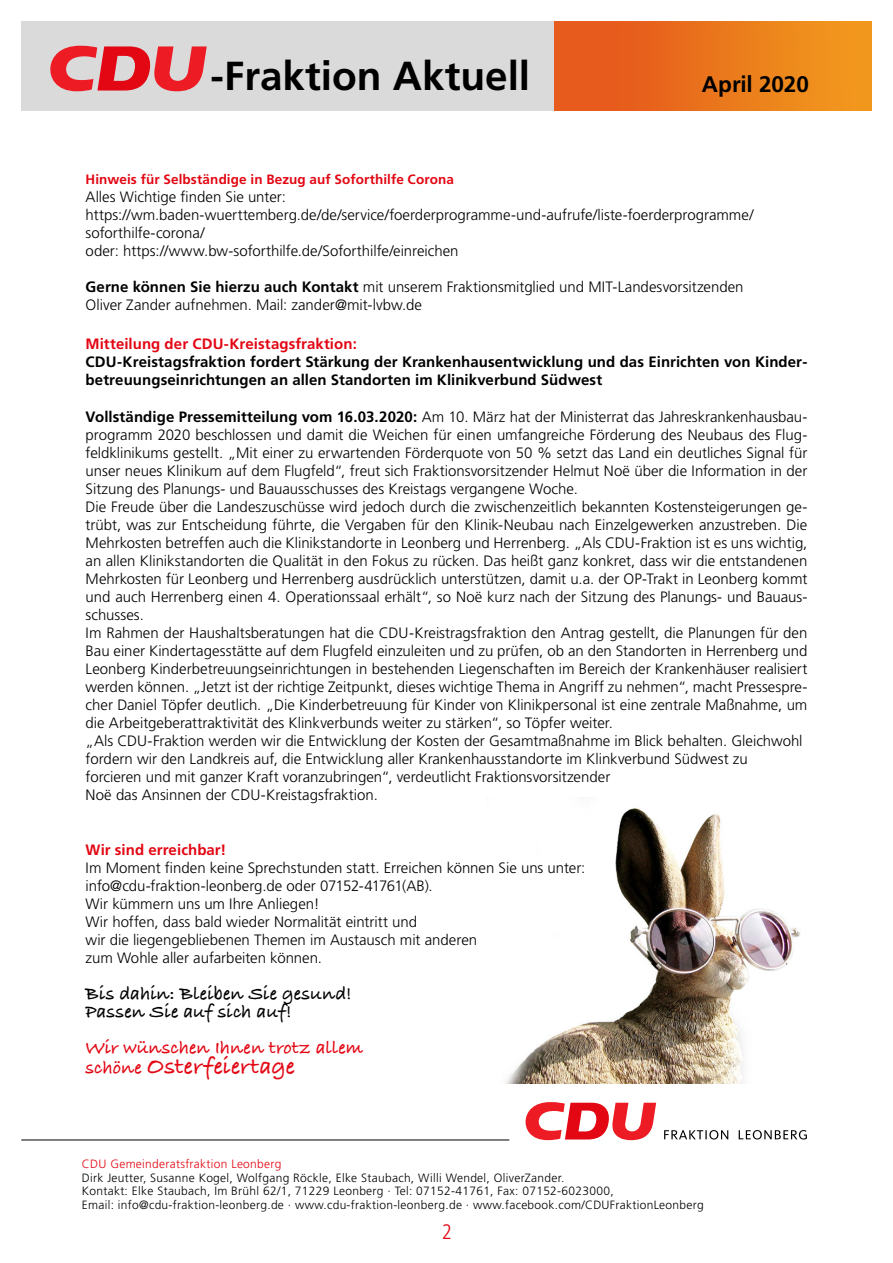
<style>
.page{position:relative;width:893px;height:1263px;background:#fff}
.page>*{position:absolute;margin:0;border:0;box-sizing:border-box;transform-origin:0 0}
.t1{font:700 40.5px "Frutiger LT Std";color:#000}
.t2{font:700 24px "Bradley Hand ITCTT";letter-spacing:.005em;color:#e30613}
.t3{font:700 22.5px "Frutiger LT Std";color:#000}
.t4{font:300 condensed 21px "Frutiger";color:#e30613}
.t5{font:700 19.5px/18px "Bradley Hand ITCTT";color:#000}
.t6{font:700 19.5px "Bradley Hand ITCTT";color:#e30613}
.t7{font:300 15px/18px "Frutiger LT Std";color:#000}
.t8{font:700 15px/18px "Frutiger LT Std";letter-spacing:.005em;color:#000}
.t9{font:700 15px "Frutiger LT Std";letter-spacing:.005em;color:#e30613}
.t10{font:700 13.5px "Frutiger LT Std";letter-spacing:.01em;color:#e30613}
.t11{font:300 12px/13.5px "Frutiger LT Std";letter-spacing:.025em;color:#000}
.t12{font:300 12px "Frutiger LT Std";letter-spacing:.025em;color:#e30613}
.s1{font-weight:700}
.s2{font-size:19.5px}
</style>
<div class="page">
<img style="left:554px;top:21px;width:318px;height:90px">
<div style="left:22px;top:21px;width:532px;height:90px;background:#dadada"></div>
<svg style="left:50px;top:46px;width:157px;height:45px"></svg>
<hr style="left:21px;top:1140px;width:488px;height:1px;background:#000">
<svg style="left:525px;top:1102px;width:131px;height:38px"></svg>
<svg style="left:664px;top:1130px;width:143px;height:9px"></svg>
<img style="left:505px;top:808px;width:296px;height:275px">
<h1 class="t1" style="left:211px;top:52px;width:321px">-Fraktion Aktuell</h1>
<h3 class="t3" style="left:702px;top:71px;width:108px">April 2020</h3>
<p class="t10" style="left:86px;top:172px;width:370px">Hinweis für Selbständige in Bezug auf Soforthilfe Corona</p>
<p class="t7" style="left:86px;top:188px;width:669px">Alles Wichtige finden Sie unter: https://wm.baden-wuerttemberg.de/de/service/foerderprogramme-und-aufrufe/liste-foerderprogramme/ soforthilfe-corona/<br>oder: https://www.bw-soforthilfe.de/Soforthilfe/einreichen</p>
<p class="t7" style="left:86px;top:278px;width:660px"><span class="s1">Gerne können Sie hierzu auch Kontakt</span> mit unserem Fraktionsmitglied und MIT-Landesvorsitzenden<br>Oliver Zander aufnehmen. Mail: zander@mit-lvbw.de</p>
<p class="t9" style="left:86px;top:335px;width:273px">Mitteilung der CDU-Kreistagsfraktion:</p>
<p class="t8" style="left:86px;top:353px;width:723px">CDU-Kreistagsfraktion fordert Stärkung der Krankenhausentwicklung und das Einrichten von Kinder&shy;betreuungseinrichtungen an allen Standorten im Klinikverbund Südwest</p>
<p class="t7" style="left:86px;top:407px;width:723px"><span class="s1">Vollständige Pressemitteilung vom 16.03.2020:</span> Am 10. März hat der Ministerrat das Jahreskrankenhausbau&shy;programm 2020 beschlossen und damit die Weichen für einen umfangreiche Förderung des Neubaus des Flug&shy;feldklinikums gestellt. „Mit einer zu erwartenden Förderquote von 50 % setzt das Land ein deutliches Signal für unser neues Klinikum auf dem Flugfeld“, freut sich Fraktionsvorsitzender Helmut Noë über die Information in der Sitzung des Planungs- und Bauausschusses des Kreistags vergangene Woche.<br>Die Freude über die Landeszuschüsse wird jedoch durch die zwischenzeitlich bekannten Kostensteigerungen ge&shy;trübt, was zur Entscheidung führte, die Vergaben für den Klinik-Neubau nach Einzelgewerken anzustreben. Die Mehrkosten betreffen auch die Klinikstandorte in Leonberg und Herrenberg. „Als CDU-Fraktion ist es uns wichtig, an allen Klinikstandorten die Qualität in den Fokus zu rücken. Das heißt ganz konkret, dass wir die entstandenen Mehrkosten für Leonberg und Herrenberg ausdrücklich unterstützen, damit u.a. der OP-Trakt in Leonberg kommt und auch Herrenberg einen 4. Operationssaal erhält“, so Noë kurz nach der Sitzung des Planungs- und Bauaus&shy;schusses.<br>Im Rahmen der Haushaltsberatungen hat die CDU-Kreistragsfraktion den Antrag gestellt, die Planungen für den Bau einer Kindertagesstätte auf dem Flugfeld einzuleiten und zu prüfen, ob an den Standorten in Herrenberg und Leonberg Kinderbetreuungseinrichtungen in bestehenden Liegenschaften im Bereich der Krankenhäuser realisiert werden können. „Jetzt ist der richtige Zeitpunkt, dieses wichtige Thema in Angriff zu nehmen“, macht Pressespre&shy;cher Daniel Töpfer deutlich. „Die Kinderbetreuung für Kinder von Klinikpersonal ist eine zentrale Maßnahme, um die Arbeitgeberattraktivität des Klinkverbunds weiter zu stärken“, so Töpfer weiter.<br>„Als CDU-Fraktion werden wir die Entwicklung der Kosten der Gesamtmaßnahme im Blick behalten. Gleichwohl fordern wir den Landkreis auf, die Entwicklung aller Krankenhausstandorte im Klinkverbund Südwest zu forcieren und mit ganzer Kraft voranzubringen“, verdeutlicht Fraktionsvorsitzender<br>Noë das Ansinnen der CDU-Kreistagsfraktion.</p>
<p class="t9" style="left:86px;top:841px;width:142px">Wir sind erreichbar!</p>
<p class="t7" style="left:86px;top:859px;width:501px">Im Moment finden keine Sprechstunden statt. Erreichen können Sie uns unter: info@cdu-fraktion-leonberg.de oder 07152-41761(AB).<br>Wir kümmern uns um Ihre Anliegen!<br>Wir hoffen, dass bald wieder Normalität eintritt und<br>wir die liegengebliebenen Themen im Austausch mit anderen<br>zum Wohle aller aufarbeiten können.</p>
<h3 class="t5" style="left:86px;top:984px;width:268px">Bis dahin: Bleiben Sie gesund!<br>Passen Sie auf sich auf!</h3>
<h3 class="t6" style="left:86px;top:1033px;width:279px">Wir wünschen Ihnen trotz allem</h3>
<h2 class="t2" style="left:86px;top:1048px;width:211px"><span class="s2">schöne</span> Osterfeiertage</h2>
<p class="t12" style="left:82px;top:1157px;width:201px">CDU Gemeinderatsfraktion Leonberg</p>
<p class="t11" style="left:82px;top:1171px;width:623px">Dirk Jeutter, Susanne Kogel, Wolfgang Röckle, Elke Staubach, Willi Wendel, OliverZander.<br>Kontakt: Elke Staubach, Im Brühl 62/1, 71229 Leonberg · Tel: 07152-41761, Fax: 07152-6023000,<br>Email: info@cdu-fraktion-leonberg.de · www.cdu-fraktion-leonberg.de · www.facebook.com/CDUFraktionLeonberg</p>
<h3 class="t4" style="left:442px;top:1219px;width:12px">2</h3>
</div>
